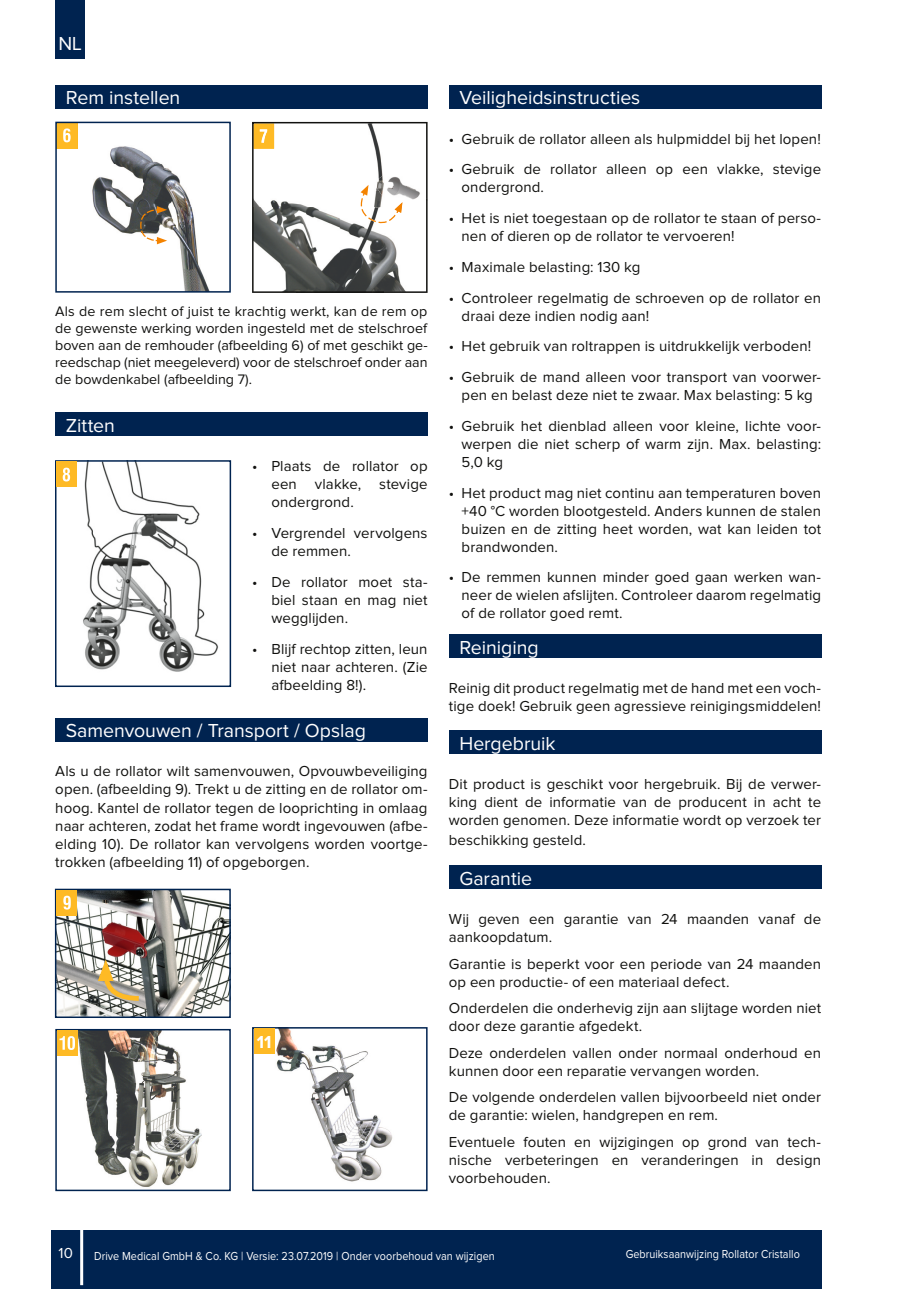
<style>
.page{position:relative;width:919px;height:1289px;background:#fff}
.page>*{position:absolute;margin:0;border:0;box-sizing:border-box;transform-origin:0 0}
.t1{font:19.5px "Proxima Nova";color:#fff}
.t2{font:700 18px "Proxima Nova";color:#fff}
.t3{font:15px/18px "Proxima Nova";letter-spacing:.005em;color:#11110f}
.t4{font:15px "Proxima Nova";color:#fff}
.t5{font:14.25px/17.1px "Proxima Nova";letter-spacing:-.005em;color:#11110f;text-align:justify}
.t6{font:12px "Proxima Nova";letter-spacing:.005em;color:#fff;scale:.9 1}
.s1{font-size:19.5px;color:#fff}
</style>
<div class="page">
<div style="left:51px;top:1230px;width:770px;height:58px;background:#002350"></div>
<hr style="left:80px;top:1224px;width:3px;height:61px;background:#fff">
<div style="left:55px;top:0;width:29px;height:59px;background:#002350"></div>
<div style="left:55px;top:85px;width:372px;height:23px;background:#002350"></div>
<div style="left:449px;top:85px;width:372px;height:23px;background:#002350"></div>
<div style="left:449px;top:634px;width:372px;height:23px;background:#002350"></div>
<div style="left:449px;top:730px;width:372px;height:24px;background:#002350"></div>
<div style="left:449px;top:865px;width:372px;height:24px;background:#002350"></div>
<div style="left:55px;top:413px;width:372px;height:23px;background:#002350"></div>
<div style="left:55px;top:718px;width:372px;height:23px;background:#002350"></div>
<img style="left:58px;top:146px;width:151px;height:143px">
<img style="left:58px;top:125px;width:20px;height:23px">
<div style="left:55px;top:122px;width:176px;height:170px;border:2px solid #002350"></div>
<svg style="left:139px;top:206px;width:28px;height:38px"></svg>
<svg style="left:252px;top:122px;width:176px;height:171px"></svg>
<svg style="left:63px;top:128px;width:8px;height:14px"></svg>
<img style="left:83px;top:463px;width:136px;height:209px">
<div style="left:55px;top:460px;width:176px;height:227px;border:2px solid #002350"></div>
<div style="left:57px;top:462px;width:20px;height:25px;background:#feba25"></div>
<svg style="left:63px;top:467px;width:7px;height:14px"></svg>
<img style="left:269px;top:1030px;width:124px;height:152px">
<div style="left:252px;top:1027px;width:175px;height:164px;border:2px solid #002350"></div>
<img style="left:58px;top:1031px;width:144px;height:156px">
<div style="left:55px;top:1028px;width:176px;height:163px;border:2px solid #002350"></div>
<img style="left:58px;top:891px;width:170px;height:123px">
<div style="left:55px;top:888px;width:176px;height:129px;border:2px solid #002350"></div>
<svg style="left:98px;top:959px;width:45px;height:44px"></svg>
<div style="left:56px;top:890px;width:21px;height:25px;background:#feba25"></div>
<svg style="left:63px;top:895px;width:8px;height:14px"></svg>
<div style="left:57px;top:1030px;width:21px;height:25px;background:#feba25"></div>
<svg style="left:59px;top:1036px;width:16px;height:13px"></svg>
<div style="left:253px;top:1028px;width:21px;height:25px;background:#feba25"></div>
<h1 class="t1" style="left:58px;top:35px;width:25px">NL</h1>
<h1 class="t1" style="left:66px;top:89px;width:116px">Rem instellen</h1>
<h1 class="t1" style="left:459px;top:89px;width:182px">Veiligheidsinstructies</h1>
<p class="t3" style="left:449px;top:130px;width:373px">• Gebruik de rollator alleen als hulpmiddel bij het lopen!</p>
<p class="t3" style="left:461px;top:161px;width:361px;text-indent:-13px">• Gebruik de rollator alleen op een vlakke, stevige ondergrond.</p>
<p class="t3" style="left:461px;top:210px;width:361px;text-indent:-13px">• Het is niet toegestaan op de rollator te staan of perso&shy;nen of dieren op de rollator te vervoeren!</p>
<p class="t3" style="left:449px;top:258px;width:193px">• Maximale belasting: 130 kg</p>
<p class="t3" style="left:461px;top:289px;width:361px;text-indent:-13px">• Controleer regelmatig de schroeven op de rollator en draai deze indien nodig aan!</p>
<p class="t3" style="left:449px;top:338px;width:364px">• Het gebruik van roltrappen is uitdrukkelijk verboden!</p>
<p class="t3" style="left:449px;top:369px;width:374px;text-align:center">• Gebruik de mand alleen voor transport van voorwer&shy;pen en belast deze niet te zwaar. Max belasting: 5 kg</p>
<p class="t3" style="left:461px;top:417px;width:361px;text-align:justify;text-indent:-13px">• Gebruik het dienblad alleen voor kleine, lichte voor&shy;werpen die niet scherp of warm zijn. Max. belasting:<br>5,0 kg</p>
<p class="t3" style="left:461px;top:484px;width:361px;text-align:justify;text-indent:-13px">• Het product mag niet continu aan temperaturen boven +40 °C worden blootgesteld. Anders kunnen de stalen buizen en de zitting heet worden, wat kan leiden tot brandwonden.</p>
<p class="t3" style="left:461px;top:569px;width:361px;text-align:justify;text-indent:-13px">• De remmen kunnen minder goed gaan werken wan&shy;neer de wielen afslijten. Controleer daarom regelmatig of de rollator goed remt.</p>
<h1 class="t1" style="left:459px;top:638px;width:81px">Reiniging</h1>
<p class="t3" style="left:449px;top:679px;width:374px">Reinig dit product regelmatig met de hand met een voch&shy;tige doek! Gebruik geen agressieve reinigingsmiddelen!</p>
<h1 class="t1" style="left:459px;top:734px;width:98px">Hergebruik</h1>
<p class="t3" style="left:449px;top:775px;width:374px;text-align:justify">Dit product is geschikt voor hergebruik. Bij de verwer&shy;king dient de informatie van de producent in acht te worden genomen. Deze informatie wordt op verzoek ter</p>
<p class="t3" style="left:449px;top:832px;width:143px">beschikking gesteld.<span class="s1">I</span></p>
<h1 class="t1" style="left:459px;top:869px;width:74px">Garantie</h1>
<p class="t3" style="left:449px;top:910px;width:374px">Wij geven een garantie van 24 maanden vanaf de aankoopdatum.</p>
<p class="t3" style="left:449px;top:955px;width:374px">Garantie is beperkt voor een periode van 24 maanden op een productie- of een materiaal defect.</p>
<p class="t3" style="left:449px;top:999px;width:374px">Onderdelen die onderhevig zijn aan slijtage worden niet door deze garantie afgedekt.</p>
<p class="t3" style="left:449px;top:1044px;width:374px">Deze onderdelen vallen onder normaal onderhoud en kunnen door een reparatie vervangen worden.</p>
<p class="t3" style="left:449px;top:1088px;width:374px">De volgende onderdelen vallen bijvoorbeeld niet onder de garantie: wielen, handgrepen en rem.</p>
<p class="t3" style="left:449px;top:1133px;width:374px;text-align:justify">Eventuele fouten en wijzigingen op grond van tech&shy;nische verbeteringen en veranderingen in design voorbehouden.</p>
<p class="t5" style="left:55px;top:303px;width:374px">Als de rem slecht of juist te krachtig werkt, kan de rem op de gewenste werking worden ingesteld met de stelschroef boven aan de remhouder (afbeelding 6) of met geschikt ge&shy;reedschap (niet meegeleverd) voor de stelschroef onder aan de bowdenkabel (afbeelding 7).</p>
<h1 class="t1" style="left:66px;top:417px;width:51px">Zitten</h1>
<p class="t3" style="left:271px;top:458px;width:158px;text-align:justify;text-indent:-19px">• Plaats de rollator op een vlakke, stevige ondergrond.</p>
<p class="t3" style="left:271px;top:524px;width:158px;text-indent:-19px">• Vergrendel vervolgens de remmen.</p>
<p class="t3" style="left:271px;top:573px;width:158px;text-align:justify;text-indent:-19px">• De rollator moet sta&shy;biel staan en mag niet wegglijden.</p>
<p class="t3" style="left:271px;top:640px;width:158px;text-align:justify;text-indent:-19px">• Blijf rechtop zitten, leun niet naar achteren. (Zie afbeelding 8!).</p>
<h1 class="t1" style="left:66px;top:722px;width:301px">Samenvouwen / Transport / Opslag</h1>
<p class="t3" style="left:55px;top:763px;width:374px;text-align:justify">Als u de rollator wilt samenvouwen, Opvouwbeveiliging open. (afbeelding 9). Trekt u de zitting en de rollator om&shy;hoog. Kantel de rollator tegen de looprichting in omlaag naar achteren, zodat het frame wordt ingevouwen (afbe&shy;elding 10). De rollator kan vervolgens worden voortge&shy;trokken (afbeelding 11) of opgeborgen.</p>
<p class="t2" style="left:257px;top:1034px;width:16px">11</p>
<p class="t4" style="left:58px;top:1246px;width:16px">10</p>
<p class="t6" style="left:94px;top:1249px;width:446px">Drive Medical GmbH &amp; Co. KG | Versie: 23.07.2019 | Onder voorbehoud van wijzigen</p>
<p class="t6" style="left:625px;top:1248px;width:195px">Gebruiksaanwijzing Rollator Cristallo</p>
</div>
